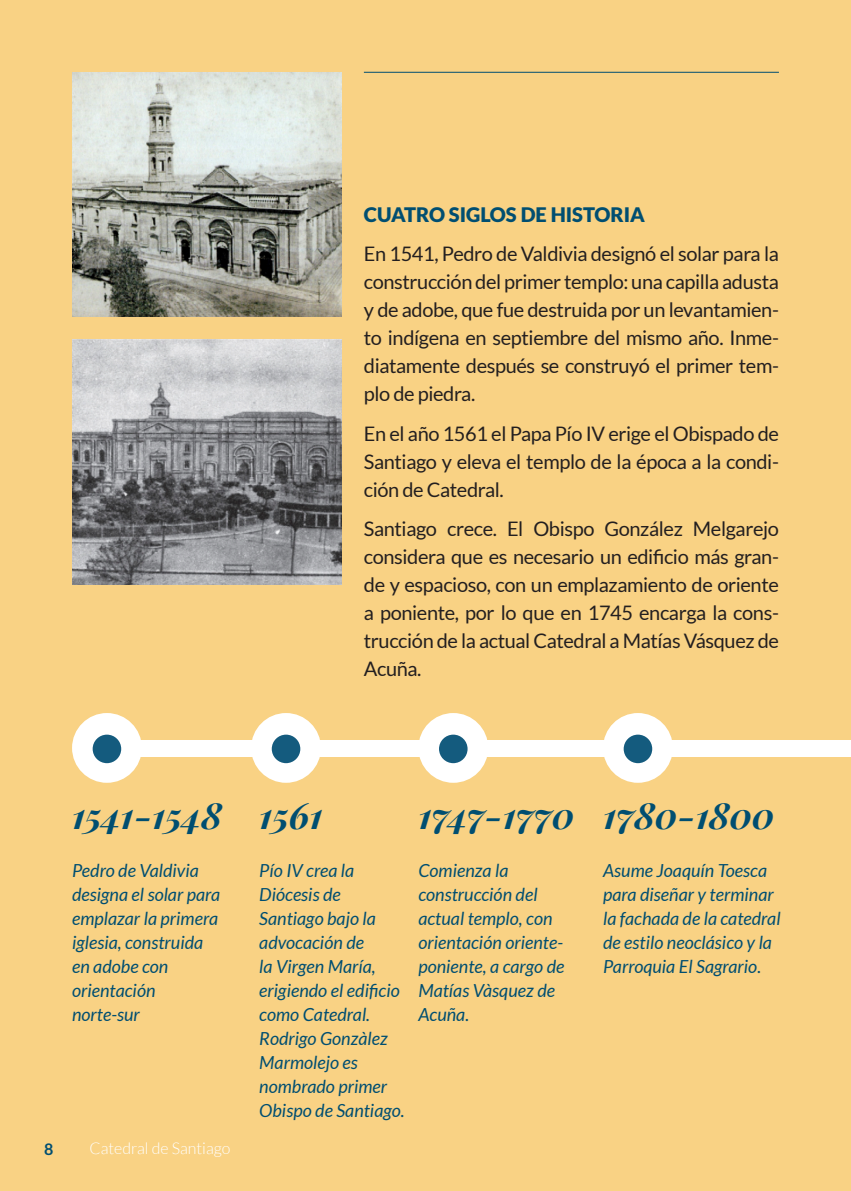
<style>
.page{position:relative;width:851px;height:1191px;background:#fff}
.page>*{position:absolute;margin:0;border:0;box-sizing:border-box;transform-origin:0 0}
.t1{font:italic 700 36px "Playfair Display";color:#004e71}
.t2{font:20px/28px "Lato";letter-spacing:-.02em;color:#231f20;text-align:justify}
.t3{font:900 20px "Lato";color:#004e71}
.t4{font:italic 18px/24px "Lato";color:#004e71}
.t5{font:300 16px "Lato";color:#fff}
.t6{font:700 16px "Lato";color:#004e71}
</style>
<div class="page">
<div style="left:0;top:0;width:850px;height:1191px;background:#f9d284"></div>
<div style="left:72px;top:713px;width:70px;height:70px;background:#fff;border-radius:50%"></div>
<div style="left:418px;top:713px;width:70px;height:70px;background:#fff;border-radius:50%"></div>
<div style="left:251px;top:713px;width:70px;height:70px;background:#fff;border-radius:50%"></div>
<div style="left:603px;top:713px;width:69px;height:70px;background:#fff;border-radius:50%"></div>
<div style="left:107px;top:741px;width:743px;height:16px;background:#fff"></div>
<div style="left:93px;top:734px;width:28px;height:29px;background:#145b7e;border-radius:50%"></div>
<div style="left:272px;top:734px;width:28px;height:29px;background:#145b7e;border-radius:50%"></div>
<div style="left:439px;top:734px;width:28px;height:29px;background:#145b7e;border-radius:50%"></div>
<div style="left:623px;top:734px;width:29px;height:29px;background:#145b7e;border-radius:50%"></div>
<img style="left:72px;top:72px;width:269px;height:245px">
<img style="left:72px;top:339px;width:269px;height:245px">
<hr style="left:364px;top:72px;width:414px;height:1px;background:#004e71">
<p class="t3" style="left:364px;top:203px;width:282px">CUATRO SIGLOS DE HISTORIA</p>
<p class="t2" style="left:364px;top:240px;width:416px">En 1541, Pedro de Valdivia designó el solar para la construcción del primer templo: una capilla adusta y de adobe, que fue destruida por un levantamien&shy;to indígena en septiembre del mismo año. Inme&shy;diatamente después se construyó el primer tem&shy;plo de piedra.</p>
<p class="t2" style="left:364px;top:419px;width:416px">En el año 1561 el Papa Pío IV erige el Obispado de Santiago y eleva el templo de la época a la condi&shy;ción de Catedral.</p>
<p class="t2" style="left:364px;top:514px;width:416px">Santiago crece. El Obispo González Melgarejo considera que es necesario un edificio más gran&shy;de y espacioso, con un emplazamiento de oriente a poniente, por lo que en 1745 encarga la cons&shy;trucción de la actual Catedral a Matías Vásquez de Acuña.</p>
<p class="t1" style="left:72px;top:790px;width:151px">1541-1548</p>
<p class="t4" style="left:72px;top:859px;width:150px">Pedro de Valdivia designa el solar para emplazar la primera iglesia, construida en adobe con orientación norte-sur</p>
<p class="t6" style="left:44px;top:1139px;width:11px">8</p>
<p class="t5" style="left:89px;top:1140px;width:143px">Catedral de Santiago</p>
<p class="t1" style="left:259px;top:790px;width:65px">1561</p>
<p class="t4" style="left:259px;top:859px;width:147px">Pío IV crea la<br>Diócesis de<br>Santiago bajo la advocación de<br>la Virgen María, erigiendo el edificio como Catedral.<br>Rodrigo Gonzàlez<br>Marmolejo es nombrado primer<br>Obispo de Santiago.</p>
<p class="t1" style="left:418px;top:790px;width:158px">1747-1770</p>
<p class="t4" style="left:418px;top:859px;width:148px">Comienza la construcción del actual templo, con orientación oriente&shy;poniente, a cargo de<br>Matías Vàsquez de<br>Acuña.</p>
<p class="t1" style="left:603px;top:790px;width:173px">1780-1800</p>
<p class="t4" style="left:603px;top:859px;width:179px">Asume Joaquín Toesca para diseñar y terminar la fachada de la catedral de estilo neoclásico y la<br>Parroquia El Sagrario.</p>
</div>
